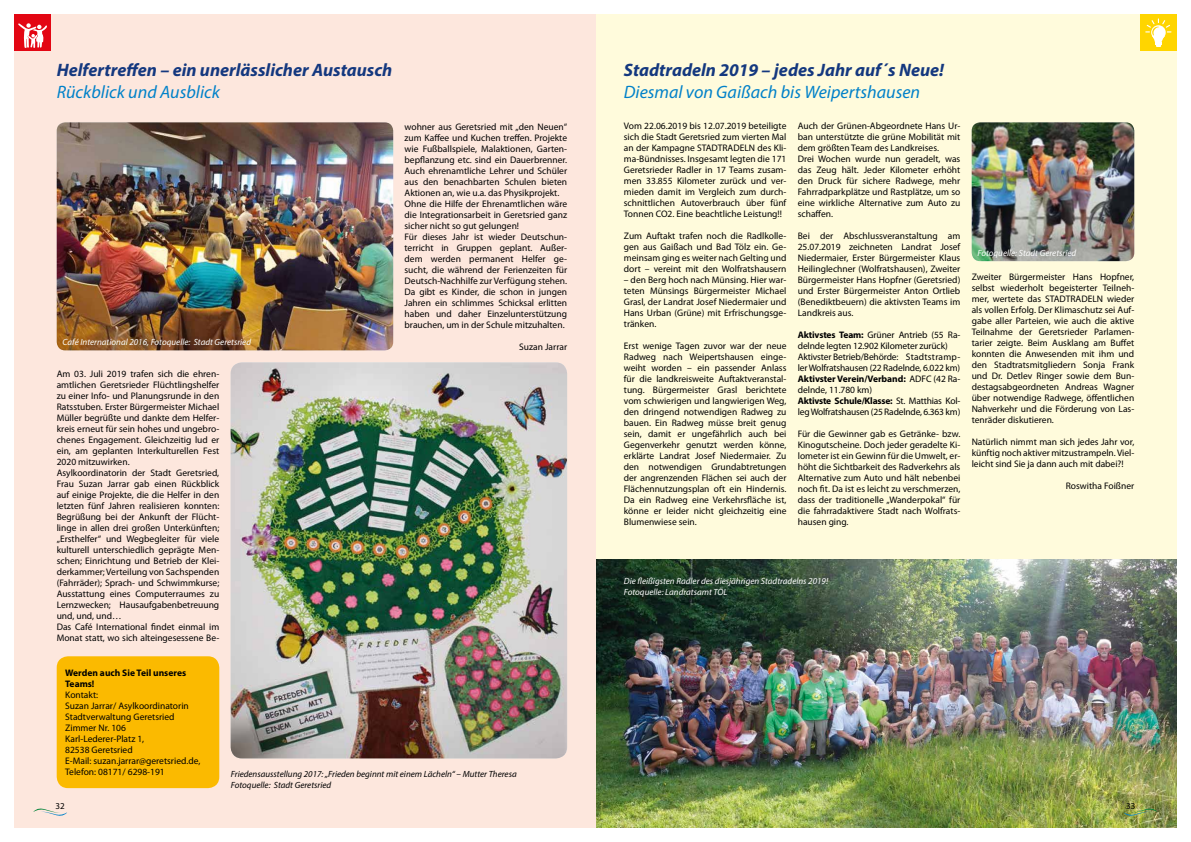
<style>
.page{position:relative;width:1191px;height:842px;background:#fff}
.page>*{position:absolute;margin:0;border:0;box-sizing:border-box;transform-origin:0 0}
.t1{font:italic 700 18px "Myriad Pro";color:#14387f}
.t2{font:italic 18px "Myriad Pro";color:#0081c9}
.t3{font:9.5px/11px "Myriad Pro";color:#000;text-align:justify}
.t4{font:700 9.5px/11px "Myriad Pro";color:#000}
.t5{font:italic 9px/11px "Myriad Pro";color:#fff}
.t6{font:italic 9px/11px "Myriad Pro";color:#000}
.t7{font:9px "Myriad Pro";color:#000}
.s1{font-weight:700}
</style>
<div class="page">
<div style="left:595px;top:14px;width:581px;height:814px;background:#fffbdc"></div>
<img style="left:595px;top:560px;width:581px;height:268px">
<div style="left:14px;top:14px;width:581px;height:814px;background:#fde7dd"></div>
<svg style="left:1123px;top:806px;width:34px;height:11px"></svg>
<svg style="left:33px;top:808px;width:34px;height:8px"></svg>
<div style="left:14px;top:14px;width:37px;height:37px;background:#e30613"></div>
<svg style="left:18px;top:23px;width:29px;height:25px"></svg>
<img style="left:231px;top:362px;width:336px;height:396px">
<div style="left:57px;top:656px;width:162px;height:132px;background:#fbba00;border-radius:11px"></div>
<div style="left:1140px;top:14px;width:36px;height:37px;background:#ffd500"></div>
<svg style="left:1145px;top:18px;width:26px;height:29px"></svg>
<img style="left:57px;top:122px;width:336px;height:228px">
<img style="left:971px;top:122px;width:163px;height:139px">
<h1 class="t1" style="left:57px;top:58px;width:337px">Helfertreffen – ein unerlässlicher Austausch</h1>
<h1 class="t2" style="left:57px;top:81px;width:165px">Rückblick und Ausblick</h1>
<p class="t5" style="left:63px;top:336px;width:190px">Café International 2016, Fotoquelle: Stadt Geretsried</p>
<p class="t3" style="left:57px;top:368px;width:164px;text-align:left">Am 03. Juli 2019 trafen sich die ehren&shy;amtlichen Geretsrieder Flüchtlingshelfer zu einer Info- und Planungsrunde in den Ratsstuben. Erster Bürgermeister Michael Müller begrüßte und dankte dem Helfer&shy;kreis erneut für sein hohes und ungebro&shy;chenes Engagement. Gleichzeitig lud er ein, am geplanten Interkulturellen Fest 2020 mitzuwirken.<br>Asylkoordinatorin der Stadt Geretsried, Frau Suzan Jarrar gab einen Rückblick auf einige Projekte, die die Helfer in den letzten fünf Jahren realisieren konnten:<br>Begrüßung bei der Ankunft der Flücht&shy;linge in allen drei großen Unterkünften; „Ersthelfer“ und Wegbegleiter für viele kulturell unterschiedlich geprägte Men&shy;schen; Einrichtung und Betrieb der Klei&shy;derkammer; Verteilung von Sachspenden (Fahrräder); Sprach- und Schwimmkurse; Ausstattung eines Computerraumes zu Lernzwecken; Hausaufgabenbetreuung und, und, und…<br>Das Café International findet einmal im Monat statt, wo sich alteingesessene Be-</p>
<p class="t3" style="left:404px;top:121px;width:164px;text-align:left">wohner aus Geretsried mit „den Neuen“ zum Kaffee und Kuchen treffen. Projekte wie Fußballspiele, Malaktionen, Garten&shy;bepflanzung etc. sind ein Dauerbrenner.<br>Auch ehrenamtliche Lehrer und Schüler aus den benachbarten Schulen bieten Aktionen an, wie u.a. das Physikprojekt.<br>Ohne die Hilfe der Ehrenamtlichen wäre die Integrationsarbeit in Geretsried ganz sicher nicht so gut gelungen!<br>Für dieses Jahr ist wieder Deutschun&shy;terricht in Gruppen geplant. Außer&shy;dem werden permanent Helfer ge&shy;sucht, die während der Ferienzeiten für Deutsch-Nachhilfe zur Verfügung stehen.<br>Da gibt es Kinder, die schon in jungen Jahren ein schlimmes Schicksal erlitten haben und daher Einzelunterstützung brauchen, um in der Schule mitzuhalten.</p>
<p class="t3" style="left:519px;top:341px;width:49px">Suzan Jarrar</p>
<p class="t4" style="left:65px;top:667px;width:122px">Werden auch Sie Teil unseres<br>Teams!</p>
<p class="t3" style="left:65px;top:689px;width:137px;text-align:left">Kontakt:<br>Suzan Jarrar/ Asylkoordinatorin<br>Stadtverwaltung Geretsried<br>Zimmer Nr. 106<br>Karl-Lederer-Platz 1,<br>82538 Geretsried<br>E-Mail: suzan.jarrar@geretsried.de,<br>Telefon: 08171/ 6298-191</p>
<p class="t6" style="left:231px;top:768px;width:287px">Friedensausstellung 2017: „Frieden beginnt mit einem Lächeln“ – Mutter Theresa<br>Fotoquelle: Stadt Geretsried</p>
<h1 class="t1" style="left:624px;top:58px;width:322px">Stadtradeln 2019 – jedes Jahr auf´s Neue!</h1>
<h1 class="t2" style="left:624px;top:81px;width:298px">Diesmal von Gaißach bis Weipertshausen</h1>
<p class="t3" style="left:624px;top:120px;width:164px">Vom 22.06.2019 bis 12.07.2019 beteiligte sich die Stadt Geretsried zum vierten Mal an der Kampagne STADTRADELN des Kli&shy;ma-Bündnisses. Insgesamt legten die 171<br>Geretsrieder Radler in 17 Teams zusam&shy;men 33.855 Kilometer zurück und ver&shy;mieden damit im Vergleich zum durch&shy;schnittlichen Autoverbrauch über fünf Tonnen CO2. Eine beachtliche Leistung!!</p>
<p class="t3" style="left:624px;top:230px;width:164px">Zum Auftakt trafen noch die Radlkolle&shy;gen aus Gaißach und Bad Tölz ein. Ge&shy;meinsam ging es weiter nach Gelting und dort – vereint mit den Wolfratshausern</p>
<p class="t3" style="left:624px;top:274px;width:164px">– den Berg hoch nach Münsing. Hier war&shy;teten Münsings Bürgermeister Michael Grasl, der Landrat Josef Niedermaier und Hans Urban (Grüne) mit Erfrischungsge&shy;tränken.</p>
<p class="t3" style="left:624px;top:340px;width:164px">Erst wenige Tagen zuvor war der neue Radweg nach Weipertshausen einge&shy;weiht worden – ein passender Anlass für die landkreisweite Auftaktveranstal&shy;tung. Bürgermeister Grasl berichtete vom schwierigen und langwierigen Weg, den dringend notwendigen Radweg zu bauen. Ein Radweg müsse breit genug sein, damit er ungefährlich auch bei Gegenverkehr genutzt werden könne, erklärte Landrat Josef Niedermaier. Zu den notwendigen Grundabtretungen der angrenzenden Flächen sei auch der Flächennutzungsplan oft ein Hindernis.<br>Da ein Radweg eine Verkehrsfläche ist, könne er leider nicht gleichzeitig eine Blumenwiese sein.</p>
<p class="t3" style="left:797px;top:120px;width:164px;text-align:left">Auch der Grünen-Abgeordnete Hans Ur&shy;ban unterstützte die grüne Mobilität mit dem größten Team des Landkreises.<br>Drei Wochen wurde nun geradelt, was das Zeug hält. Jeder Kilometer erhöht den Druck für sichere Radwege, mehr Fahrradparkplätze und Rastplätze, um so eine wirkliche Alternative zum Auto zu schaffen.</p>
<p class="t3" style="left:797px;top:230px;width:164px">Bei der Abschlussveranstaltung am 25.07.2019 zeichneten Landrat Josef Niedermaier, Erster Bürgermeister Klaus Heilinglechner (Wolfratshausen), Zweiter Bürgermeister Hans Hopfner (Geretsried) und Erster Bürgermeister Anton Ortlieb (Benediktbeuern) die aktivsten Teams im Landkreis aus.</p>
<p class="t3" style="left:797px;top:329px;width:164px;text-align:left"><span class="s1">Aktivstes Team:</span> Grüner Antrieb (55 Ra&shy;delnde legten 12.902 Kilometer zurück)<br>Aktivster Betrieb/Behörde: Stadtstramp&shy;ler Wolfratshausen (22 Radelnde, 6.022 km)<br><span class="s1">Aktivster Verein/Verband:</span> ADFC (42 Ra&shy;delnde, 11.780 km)<br><span class="s1">Aktivste Schule/Klasse:</span> St. Matthias Kol&shy;leg Wolfratshausen (25 Radelnde, 6.363 km)</p>
<p class="t3" style="left:797px;top:428px;width:164px">Für die Gewinner gab es Getränke- bzw.<br>Kinogutscheine. Doch jeder geradelte Ki&shy;lometer ist ein Gewinn für die Umwelt, er&shy;höht die Sichtbarkeit des Radverkehrs als Alternative zum Auto und hält nebenbei noch fit. Da ist es leicht zu verschmerzen, dass der traditionelle „Wanderpokal“ für die fahrradaktivere Stadt nach Wolfrats&shy;hausen ging.</p>
<p class="t5" style="left:977px;top:247px;width:100px">Fotoquelle: Stadt Geretsried</p>
<p class="t3" style="left:971px;top:271px;width:164px">Zweiter Bürgermeister Hans Hopfner, selbst wiederholt begeisterter Teilneh&shy;mer, wertete das STADTRADELN wieder als vollen Erfolg. Der Klimaschutz sei Auf&shy;gabe aller Parteien, wie auch die aktive Teilnahme der Geretsrieder Parlamen&shy;tarier zeigte. Beim Ausklang am Buffet konnten die Anwesenden mit ihm und den Stadtratsmitgliedern Sonja Frank und Dr. Detlev Ringer sowie dem Bun&shy;destagsabgeordneten Andreas Wagner über notwendige Radwege, öffentlichen Nahverkehr und die Förderung von Las&shy;tenräder diskutieren.</p>
<p class="t3" style="left:971px;top:436px;width:164px">Natürlich nimmt man sich jedes Jahr vor, künftig noch aktiver mitzustrampeln. Viel&shy;leicht sind Sie ja dann auch mit dabei?!</p>
<p class="t3" style="left:1065px;top:480px;width:70px">Roswitha Foißner</p>
<p class="t5" style="left:624px;top:576px;width:206px">Die fleißigsten Radler des diesjährigen Stadtradelns 2019!<br>Fotoquelle: Landratsamt TÖL</p>
<p class="t7" style="left:56px;top:800px;width:11px">32</p>
<p class="t7" style="left:1126px;top:800px;width:11px">33</p>
</div>
